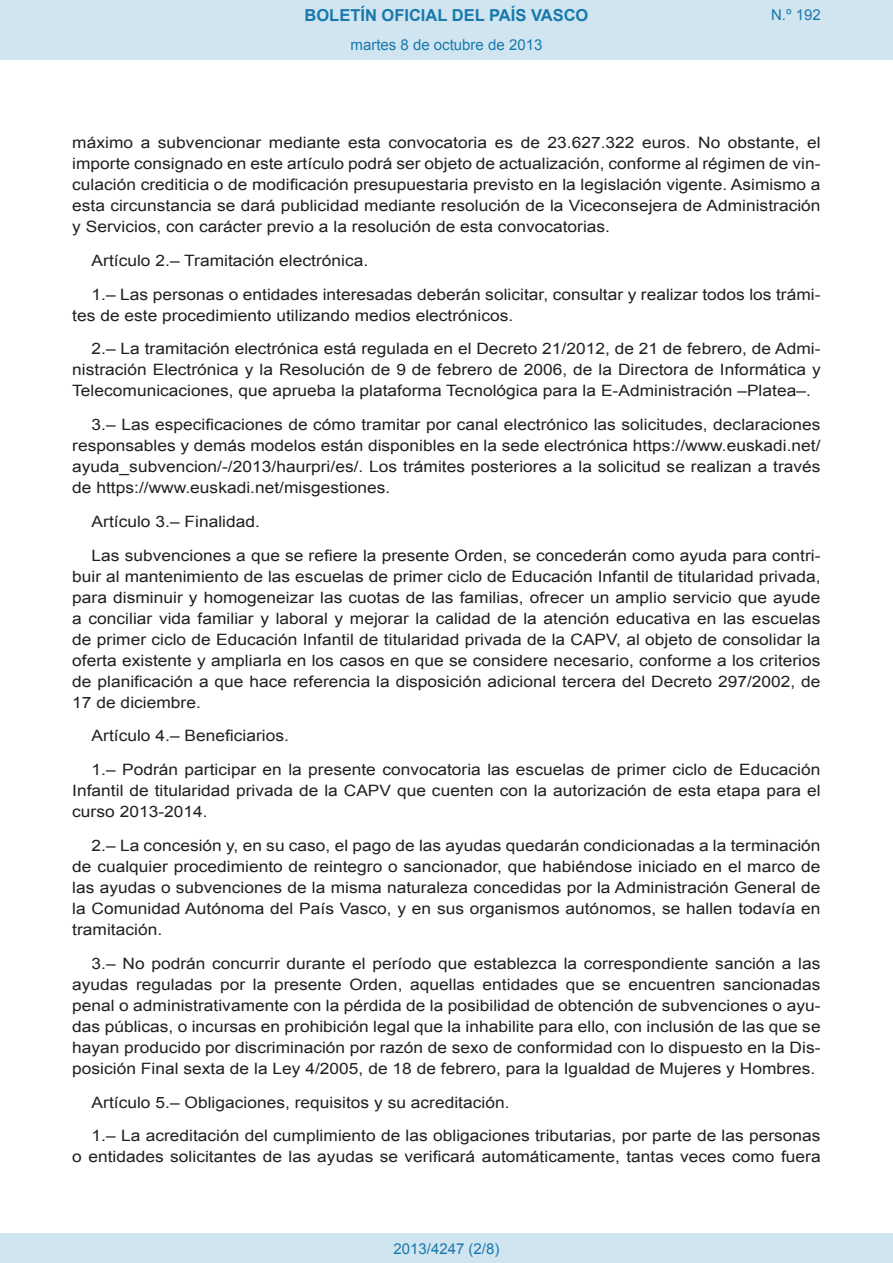
<style>
.page{position:relative;width:893px;height:1263px;background:#fff}
.page>*{position:absolute;margin:0;border:0;box-sizing:border-box;transform-origin:0 0}
.t1{font:700 16.5px "Arial";color:#1879ad}
.BOPVDetalle{font:15.6px/21px "Arial";color:#231f20;text-align:justify;scale:1.11 1}
.Paginacion_Centro{font:15px "Arial";color:#1879ad}
</style>
<div class="page">
<div style="left:0;top:0;width:893px;height:60px;background:#d0e5f0"></div>
<div style="left:0;top:1233px;width:893px;height:30px;background:#d0e5f0"></div>
<p class="t1" style="left:305px;top:4px;width:285px">BOLETÍN OFICIAL DEL PAÍS VASCO</p>
<p class="Paginacion_Centro" style="left:351px;top:35px;width:193px">martes 8 de octubre de 2013</p>
<p class="Paginacion_Centro" style="left:771px;top:5px;width:51px">N.º 192</p>
<p class="BOPVDetalle" style="left:72px;top:132px;width:676px">máximo a subvencionar mediante esta convocatoria es de 23.627.322 euros. No obstante, el importe consignado en este artículo podrá ser objeto de actualización, conforme al régimen de vin&shy;culación crediticia o de modificación presupuestaria previsto en la legislación vigente. Asimismo a esta circunstancia se dará publicidad mediante resolución de la Viceconsejera de Administración y Servicios, con carácter previo a la resolución de esta convocatorias.</p>
<p class="BOPVDetalle" style="left:92px;top:250px;width:251px">Artículo 2.– Tramitación electrónica.</p>
<p class="BOPVDetalle" style="left:72px;top:284px;width:676px;text-indent:19px">1.– Las personas o entidades interesadas deberán solicitar, consultar y realizar todos los trámi&shy;tes de este procedimiento utilizando medios electrónicos.</p>
<p class="BOPVDetalle" style="left:72px;top:339px;width:676px;text-indent:19px">2.– La tramitación electrónica está regulada en el Decreto 21/2012, de 21 de febrero, de Admi&shy;nistración Electrónica y la Resolución de 9 de febrero de 2006, de la Directora de Informática y Telecomunicaciones, que aprueba la plataforma Tecnológica para la E-Administración –Platea–.</p>
<p class="BOPVDetalle" style="left:72px;top:414px;width:676px;text-indent:19px">3.– Las especificaciones de cómo tramitar por canal electrónico las solicitudes, declaraciones responsables y demás modelos están disponibles en la sede electrónica https://www.euskadi.net/ ayuda_subvencion/-/2013/haurpri/es/. Los trámites posteriores a la solicitud se realizan a través de https://www.euskadi.net/misgestiones.</p>
<p class="BOPVDetalle" style="left:92px;top:511px;width:153px">Artículo 3.– Finalidad.</p>
<p class="BOPVDetalle" style="left:72px;top:545px;width:676px;text-indent:19px">Las subvenciones a que se refiere la presente Orden, se concederán como ayuda para contri&shy;buir al mantenimiento de las escuelas de primer ciclo de Educación Infantil de titularidad privada, para disminuir y homogeneizar las cuotas de las familias, ofrecer un amplio servicio que ayude a conciliar vida familiar y laboral y mejorar la calidad de la atención educativa en las escuelas de primer ciclo de Educación Infantil de titularidad privada de la CAPV, al objeto de consolidar la oferta existente y ampliarla en los casos en que se considere necesario, conforme a los criterios de planificación a que hace referencia la disposición adicional tercera del Decreto 297/2002, de 17 de diciembre.</p>
<p class="BOPVDetalle" style="left:92px;top:726px;width:179px">Artículo 4.– Beneficiarios.</p>
<p class="BOPVDetalle" style="left:72px;top:759px;width:676px;text-indent:19px">1.– Podrán participar en la presente convocatoria las escuelas de primer ciclo de Educación Infantil de titularidad privada de la CAPV que cuenten con la autorización de esta etapa para el curso 2013-2014.</p>
<p class="BOPVDetalle" style="left:72px;top:835px;width:676px;text-indent:19px">2.– La concesión y, en su caso, el pago de las ayudas quedarán condicionadas a la terminación de cualquier procedimiento de reintegro o sancionador, que habiéndose iniciado en el marco de las ayudas o subvenciones de la misma naturaleza concedidas por la Administración General de la Comunidad Autónoma del País Vasco, y en sus organismos autónomos, se hallen todavía en tramitación.</p>
<p class="BOPVDetalle" style="left:72px;top:953px;width:676px;text-indent:19px">3.– No podrán concurrir durante el período que establezca la correspondiente sanción a las ayudas reguladas por la presente Orden, aquellas entidades que se encuentren sancionadas penal o administrativamente con la pérdida de la posibilidad de obtención de subvenciones o ayu&shy;das públicas, o incursas en prohibición legal que la inhabilite para ello, con inclusión de las que se hayan producido por discriminación por razón de sexo de conformidad con lo dispuesto en la Dis&shy;posición Final sexta de la Ley 4/2005, de 18 de febrero, para la Igualdad de Mujeres y Hombres.</p>
<p class="BOPVDetalle" style="left:92px;top:1092px;width:378px">Artículo 5.– Obligaciones, requisitos y su acreditación.</p>
<p class="BOPVDetalle" style="left:72px;top:1125px;width:676px;text-align:right">1.– La acreditación del cumplimiento de las obligaciones tributarias, por parte de las personas<br>o entidades solicitantes de las ayudas se verificará automáticamente, tantas veces como fuera</p>
<p class="Paginacion_Centro" style="left:393px;top:1238px;width:107px">2013/4247 (2/8)</p>
</div>
